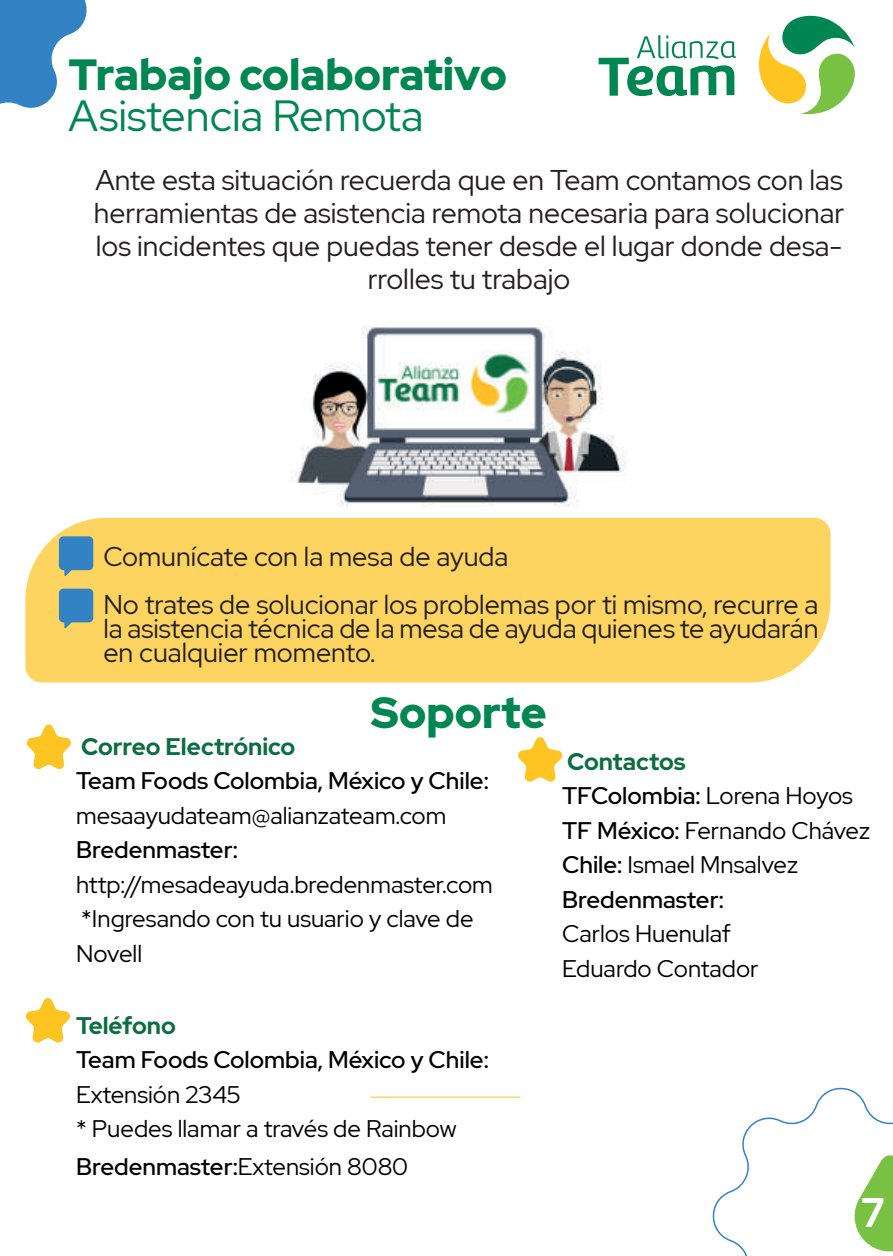
<style>
.page{position:relative;width:893px;height:1256px;background:#fff}
.page>*{position:absolute;margin:0;border:0;box-sizing:border-box;transform-origin:0 0}
.t1{font:900 43.5px "Red Hat Display";color:#008751}
.t2{font:43.5px "Red Hat Display";color:#008751}
.t3{font:700 41.25px "Red Hat Display";color:#fff;scale:.91 1}
.t4{font:28.5px/33px "Red Hat Display";color:#231f20;text-align:center}
.t5{font:27px/48px "Red Hat Display";color:#231f20}
.t6{font:500 24px/34.5px "Red Hat Display";color:#000001}
.t7{font:24px/34.5px "Red Hat Display";color:#000001}
.t8{font:700 24px "Red Hat Display";color:#0c6d40}
.s1{font-weight:700;color:#0c6d40}
.s2{font-weight:400}
</style>
<div class="page">
<hr style="left:371px;top:1096px;width:149px;height:1px;background:#fec422">
<svg style="left:598px;top:15px;width:257px;height:100px"></svg>
<svg style="left:0;top:0;width:87px;height:108px"></svg>
<img style="left:278px;top:326px;width:349px;height:192px">
<div style="left:25px;top:518px;width:806px;height:164px;background:#fed460"></div>
<svg style="left:59px;top:536px;width:34px;height:40px"></svg>
<svg style="left:59px;top:588px;width:34px;height:40px"></svg>
<svg style="left:712px;top:1087px;width:181px;height:169px"></svg>
<svg style="left:26px;top:724px;width:45px;height:46px"></svg>
<svg style="left:518px;top:737px;width:45px;height:45px"></svg>
<svg style="left:25px;top:998px;width:45px;height:45px"></svg>
<h1 class="t1" style="left:69px;top:46px;width:440px">Trabajo colaborativo</h1>
<h1 class="t2" style="left:69px;top:87px;width:357px">Asistencia Remota</h1>
<p class="t4" style="left:94px;top:163px;width:752px">Ante esta situación recuerda que en Team contamos con las herramientas de asistencia remota necesaria para solucionar los incidentes que puedas tener desde el lugar donde desa&shy;rrolles tu trabajo</p>
<p class="t5" style="left:103px;top:532px;width:717px">Comunícate con la mesa de ayuda<br>No trates de solucionar los problemas por ti mismo, recurre a</p>
<p class="t5" style="left:103px;top:616px;width:717px;line-height:24px">la asistencia técnica de la mesa de ayuda quienes te ayudarán en cualquier momento.</p>
<h1 class="t1" style="left:371px;top:684px;width:177px">Soporte</h1>
<p class="t8" style="left:81px;top:730px;width:216px">Correo Electrónico</p>
<p class="t6" style="left:76px;top:763px;width:414px">Team Foods Colombia, México y Chile:</p>
<p class="t7" style="left:76px;top:797px;width:372px">mesaayudateam@alianzateam.com</p>
<p class="t6" style="left:76px;top:832px;width:163px">Bredenmaster:</p>
<p class="t7" style="left:76px;top:866px;width:418px">http://mesadeayuda.bredenmaster.com *Ingresando con tu usuario y clave de<br>Novell</p>
<p class="t6" style="left:562px;top:743px;width:310px"><span class="s1">Contactos<br></span>TFColombia: <span class="s2">Lorena Hoyos<br></span>TF México: <span class="s2">Fernando Chávez<br></span>Chile: <span class="s2">Ismael Mnsalvez<br></span>Bredenmaster:</p>
<p class="t7" style="left:562px;top:916px;width:198px">Carlos Huenulaf<br>Eduardo Contador</p>
<p class="t8" style="left:76px;top:1009px;width:101px">Teléfono</p>
<p class="t6" style="left:76px;top:1042px;width:414px">Team Foods Colombia, México y Chile:</p>
<p class="t7" style="left:76px;top:1076px;width:382px">Extensión 2345<br>* Puedes llamar a través de Rainbow</p>
<p class="t6" style="left:76px;top:1148px;width:334px">Bredenmaster:<span class="s2">Extensión 8080</span></p>
<h2 class="t3" style="left:862px;top:1185px;width:26px">7</h2>
</div>
